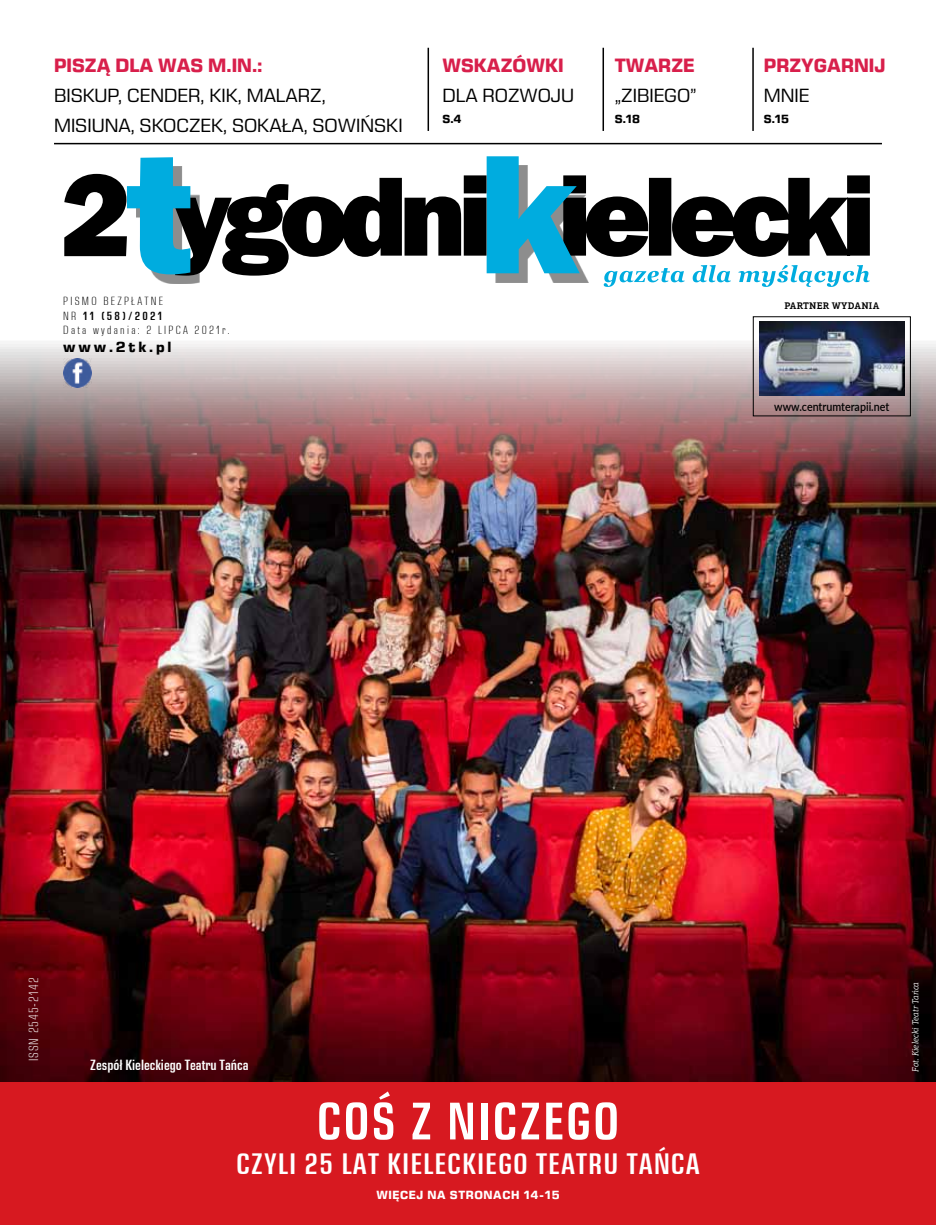
<style>
.page{position:relative;width:936px;height:1225px;background:#fff}
.page>*{position:absolute;margin:0;border:0;box-sizing:border-box;transform-origin:0 0}
.t1{font:600 condensed 54px "Eurostile Next W02";letter-spacing:.05em;color:#fff}
.t2{font:600 condensed 30px "Eurostile Next W02";letter-spacing:.05em;color:#fff}
.t3{font:19.5px/29.7px "Eurostile Next LT Pro";color:#000}
.t4{font:700 19.5px "Eurostile Next W02";color:#d81f4b}
.t5{font:600 condensed 15px "Eurostile Next W02";color:#fff}
.t6{font:700 15px "Eurostile Next W02";color:#000}
.t7{font:300 condensed 13.5px "Eurostile Next W02";letter-spacing:.08em;color:#fff}
.t8{font:300 condensed 12px/14.4px "Eurostile Next W02";letter-spacing:.19em;color:#000}
.t9{font:600 12px "Lato";color:#000;scale:.89 1}
.t10{font:700 12px "Eurostile Next W02";letter-spacing:.05em;color:#fff}
.t11{font:700 12px "Eurostile Next W02";color:#000}
.t12{font:600 9.75px "Aptifer Slab LTW04";letter-spacing:.025em;color:#000}
.t13{font:italic 300 9px "Aptifer Slab LTW04";color:#fff}
.s1{font-weight:600}
</style>
<div class="page">
<img style="left:0;top:340px;width:935px;height:742px">
<hr style="left:54px;top:143px;width:827px;height:1px;background:#000">
<svg style="left:64px;top:156px;width:805px;height:131px"></svg>
<img style="left:63px;top:358px;width:29px;height:29px">
<hr style="left:427px;top:48px;width:2px;height:83px;background:#000">
<hr style="left:752px;top:48px;width:1px;height:83px;background:#000">
<hr style="left:602px;top:48px;width:2px;height:83px;background:#000">
<img style="left:759px;top:321px;width:145px;height:74px">
<div style="left:0;top:1082px;width:935px;height:143px;background:#d71920"></div>
<p class="t4" style="left:54px;top:54px;width:210px">PISZĄ DLA WAS M.IN.:</p>
<p class="t3" style="left:54px;top:80px;width:273px">BISKUP, CENDER, KIK, MALARZ,<br>MISIUNA</p>
<p class="t3" style="left:131px;top:110px;width:273px">, SKOCZEK, SOKAŁA, SOWIŃSKI</p>
<p class="t4" style="left:442px;top:54px;width:121px">WS KAZÓWKI</p>
<p class="t3" style="left:442px;top:80px;width:133px">DLA ROZWOJU</p>
<p class="t11" style="left:442px;top:112px;width:21px">S.4</p>
<p class="t4" style="left:614px;top:54px;width:81px">TWARZE</p>
<p class="t3" style="left:614px;top:80px;width:83px">„ZIBIEGO”</p>
<p class="t11" style="left:614px;top:112px;width:27px">S.18</p>
<p class="t8" style="left:63px;top:293px;width:168px">PISMO BEZPŁATNE<br>N R <span class="s1">11 (58)/2021<br></span>DATA WYDANIA: 2 LIP CA 2021R.</p>
<p class="t6" style="left:63px;top:338px;width:110px">WWW.2TK.PL</p>
<p class="t4" style="left:763px;top:54px;width:123px">PRZYGARNIJ</p>
<p class="t3" style="left:763px;top:80px;width:47px">MNIE</p>
<p class="t11" style="left:763px;top:112px;width:27px">S.15</p>
<p class="t12" style="left:784px;top:300px;width:96px">PARTNER WYDANIA</p>
<p class="t9" style="left:774px;top:397px;width:131px">www.centrumterapii.net</p>
<p class="t7" style="left:26px;top:1061px;width:85px;rotate:-90deg">ISSN 2545-2142</p>
<p class="t5" style="left:90px;top:1056px;width:160px">Zespół Kieleckiego Teatru Tańca</p>
<h1 class="t1" style="left:317px;top:1090px;width:303px">COŚ Z NICZEGO</h1>
<h2 class="t2" style="left:236px;top:1146px;width:464px">CZYLI 25 LAT KIELECKIEGO TEATRU TAŃCA</h2>
<p class="t10" style="left:376px;top:1187px;width:185px">WIĘCEJ NA STRONACH 14-15</p>
<p class="t13" style="left:910px;top:1071px;width:92px;rotate:-90deg">Fot. Kielecki Teatr Tańca</p>
</div>
